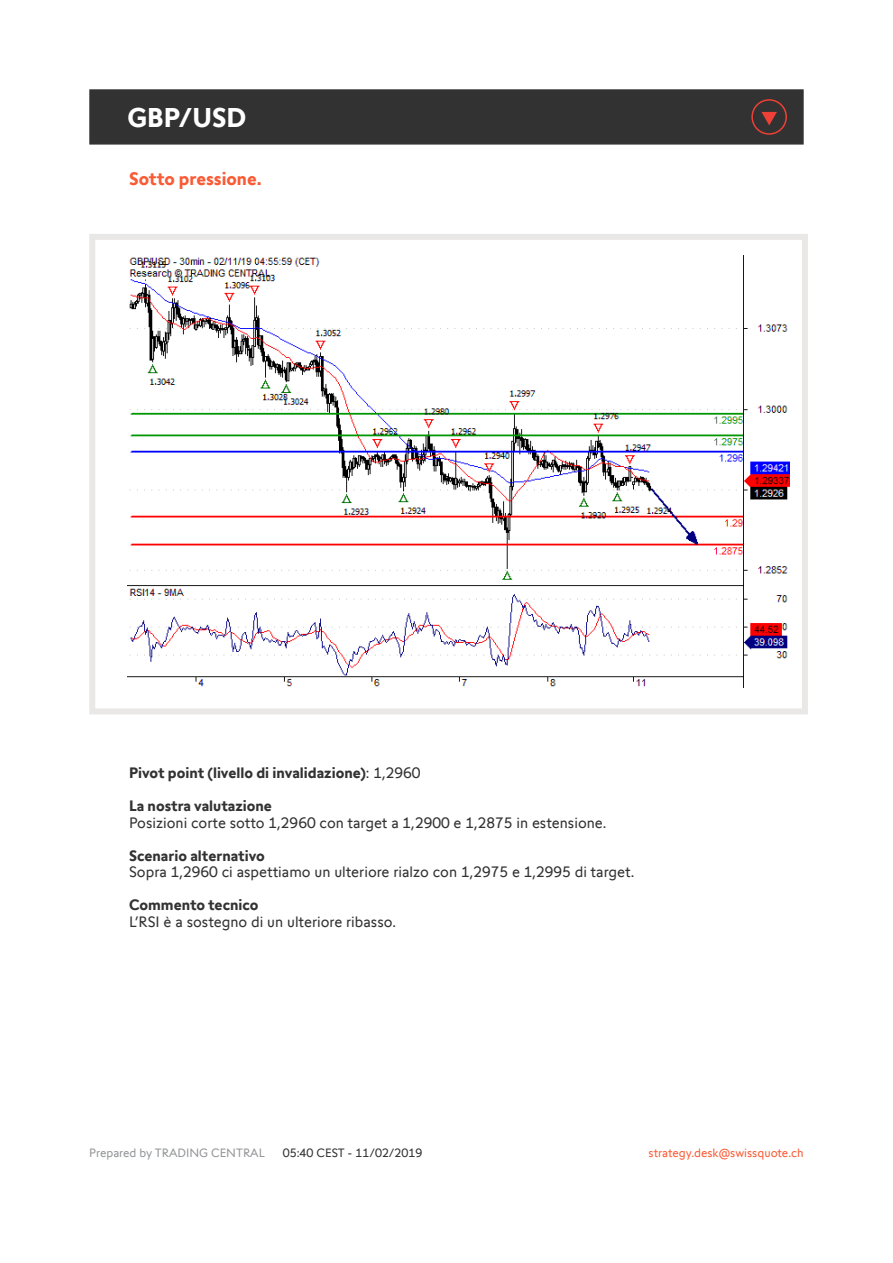
<style>
.page{position:relative;width:893px;height:1263px;background:#fff}
.page>*{position:absolute;margin:0;border:0;box-sizing:border-box;transform-origin:0 0}
.t1{font:700 27px "Swissquote CT";color:#fff}
.t2{font:700 18px "Swissquote CT";color:#fa5b35}
.t3{font:15px "Swissquote CT";color:#323232}
.t4{font:700 15px "Swissquote CT";color:#323232}
.t5{font:12px "Swissquote CT";color:#fa5b35}
.t6{font:12px "Swissquote CT";color:#939598}
.t7{font:12px "Swissquote CT";color:#323232}
.s1{font-weight:400}
</style>
<div class="page">
<div style="left:89px;top:234px;width:719px;height:480px;border:6px solid #e9e8e7"></div>
<div style="left:89px;top:89px;width:715px;height:56px;background:#323232;border:2px solid #323232"></div>
<img style="left:128px;top:255px;width:661px;height:432px">
<svg style="left:751px;top:99px;width:36px;height:36px"></svg>
<h1 class="t1" style="left:128px;top:101px;width:120px">GBP/USD</h1>
<p class="t2" style="left:129px;top:168px;width:134px">Sotto pressione.</p>
<p class="t4" style="left:129px;top:764px;width:293px">Pivot point (livello di invalidazione)<span class="s1">: 1,2960</span></p>
<p class="t4" style="left:129px;top:797px;width:144px">La nostra valutazione</p>
<p class="t3" style="left:129px;top:814px;width:479px">Posizioni corte sotto 1,2960 con target a 1,2900 e 1,2875 in estensione.</p>
<p class="t4" style="left:129px;top:846px;width:137px">Scenario alternativo</p>
<p class="t3" style="left:129px;top:863px;width:507px">Sopra 1,2960 ci aspettiamo un ulteriore rialzo con 1,2975 e 1,2995 di target.</p>
<p class="t4" style="left:129px;top:896px;width:131px">Commento tecnico</p>
<p class="t3" style="left:129px;top:913px;width:268px">L’RSI è a sostegno di un ulteriore ribasso.</p>
<p class="t6" style="left:89px;top:1145px;width:177px">Prepared by TRADING CENTRAL</p>
<p class="t7" style="left:283px;top:1145px;width:141px">05:40 CEST - 11/02/2019</p>
<p class="t5" style="left:649px;top:1145px;width:157px">strategy.desk@swissquote.ch</p>
</div>
